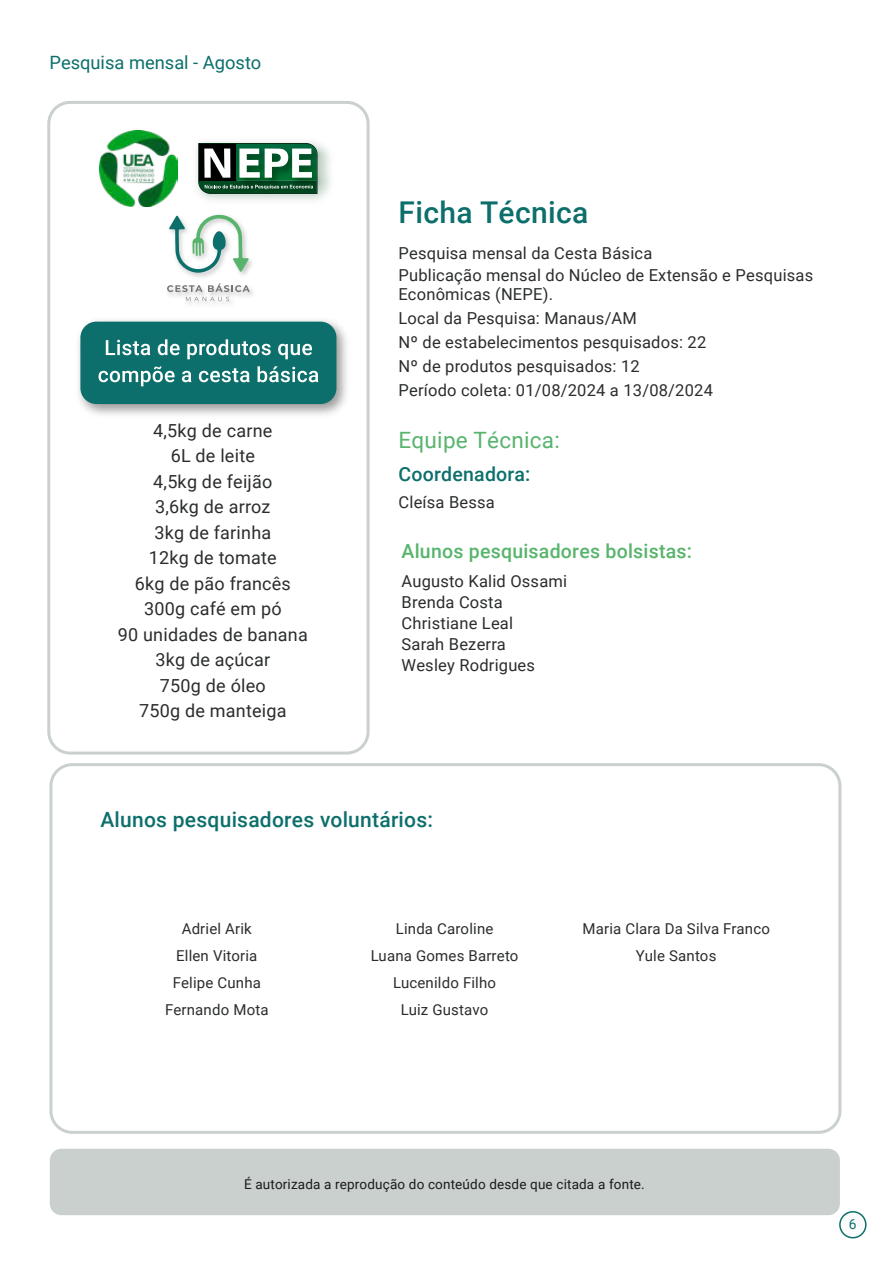
<style>
.page{position:relative;width:893px;height:1263px;background:#fff}
.page>*{position:absolute;margin:0;border:0;box-sizing:border-box;transform-origin:0 0}
.t1{font:500 30px "Roboto";letter-spacing:.01em;color:#0c6f6b}
.t2{font:22.5px "Roboto";letter-spacing:.01em;color:#58b46c}
.t3{font:500 21px "Roboto";letter-spacing:.01em;color:#0c6f6b}
.t4{font:500 19.5px "Roboto";letter-spacing:.01em;color:#58b46c}
.t5{font:500 19.5px "Roboto";letter-spacing:.01em;color:#0c6f6b}
.t6{font:18.3px "Roboto";color:#0c6f6b}
.t7{font:18px/25.5px "Roboto";letter-spacing:.01em;color:#2b2d2d;text-align:center}
.t8{font:16.5px/24px "Roboto";letter-spacing:.01em;color:#2b2d2d}
.t9{font:15px/27px "Roboto";letter-spacing:.01em;color:#2b2d2d;text-align:center}
.t10{font:13.8px "Roboto";color:#0c6f6b}
.t11{font:13.5px "Roboto";letter-spacing:.01em;color:#1b1b1b}
</style>
<div class="page">
<div style="left:50px;top:1149px;width:790px;height:66px;background:#cad0ce;border-radius:12px"></div>
<div style="left:49px;top:763px;width:792px;height:371px;border:3px solid #cad0ce;border-radius:21px"></div>
<div style="left:839px;top:1211px;width:28px;height:27px;border:2px solid #0c6f6b;border-radius:50%"></div>
<div style="left:47px;top:101px;width:323px;height:653px;border:3px solid #cad0ce;border-radius:21px"></div>
<img style="left:78px;top:320px;width:269px;height:95px">
<div style="left:80px;top:322px;width:256px;height:82px;background:#0c6f6b;border-radius:16px"></div>
<svg style="left:106px;top:340px;width:44px;height:15px"></svg>
<svg style="left:158px;top:339px;width:22px;height:16px"></svg>
<svg style="left:187px;top:339px;width:84px;height:20px"></svg>
<svg style="left:278px;top:344px;width:34px;height:15px"></svg>
<svg style="left:99px;top:366px;width:76px;height:20px"></svg>
<svg style="left:182px;top:371px;width:9px;height:11px"></svg>
<svg style="left:199px;top:368px;width:51px;height:14px"></svg>
<svg style="left:258px;top:366px;width:60px;height:16px"></svg>
<img style="left:317px;top:144px;width:9px;height:47px">
<img style="left:201px;top:182px;width:118px;height:14px">
<svg style="left:198px;top:143px;width:119px;height:51px"></svg>
<img style="left:99px;top:130px;width:78px;height:77px">
<img style="left:186px;top:259px;width:67px;height:46px">
<svg style="left:167px;top:283px;width:83px;height:18px"></svg>
<svg style="left:169px;top:214px;width:80px;height:60px"></svg>
<p class="t6" style="left:49px;top:49px;width:213px">Pesquisa mensal - Agosto</p>
<p class="t7" style="left:118px;top:417px;width:192px">4,5kg de carne<br>6L de leite<br>4,5kg de feijão<br>3,6kg de arroz<br>3kg de farinha<br>12kg de tomate<br>6kg de pão francês<br>300g café em pó<br>90 unidades de banana<br>3kg de açúcar<br>750g de óleo<br>750g de manteiga</p>
<h1 class="t1" style="left:399px;top:191px;width:191px">Ficha Técnica</h1>
<p class="t8" style="left:399px;top:241px;width:416px;line-height:22.5px">Pesquisa mensal da Cesta Básica<br>Publicação mensal do Núcleo de Extensão e Pesquisas</p>
<p class="t8" style="left:399px;top:281px;width:316px">Econômicas (NEPE).<br>Local da Pesquisa: Manaus/AM<br>Nº de estabelecimentos pesquisados: 22<br>Nº de produtos pesquisados: 12<br>Período coleta: 01/08/2024 a 13/08/2024</p>
<h2 class="t2" style="left:399px;top:424px;width:163px">Equipe Técnica:</h2>
<p class="t5" style="left:399px;top:460px;width:133px">Coordenadora:</p>
<p class="t8" style="left:399px;top:489px;width:98px">Cleísa Bessa</p>
<p class="t4" style="left:401px;top:538px;width:292px">Alunos pesquisadores bolsistas:</p>
<p class="t8" style="left:401px;top:570px;width:167px;line-height:21px">Augusto Kalid Ossami<br>Brenda Costa<br>Christiane Leal<br>Sarah Bezerra<br>Wesley Rodrigues</p>
<p class="t3" style="left:100px;top:805px;width:334px">Alunos pesquisadores voluntários:</p>
<p class="t9" style="left:165px;top:914px;width:105px">Adriel Arik<br>Ellen Vitoria<br>Felipe Cunha<br>Fernando Mota</p>
<p class="t9" style="left:371px;top:914px;width:149px">Linda Caroline<br>Luana Gomes Barreto<br>Lucenildo Filho<br>Luiz Gustavo</p>
<p class="t9" style="left:582px;top:914px;width:189px">Maria Clara Da Silva Franco<br>Yule Santos</p>
<p class="t11" style="left:244px;top:1175px;width:402px">É autorizada a reprodução do conteúdo desde que citada a fonte.</p>
<p class="t10" style="left:849px;top:1214px;width:9px">6</p>
</div>
